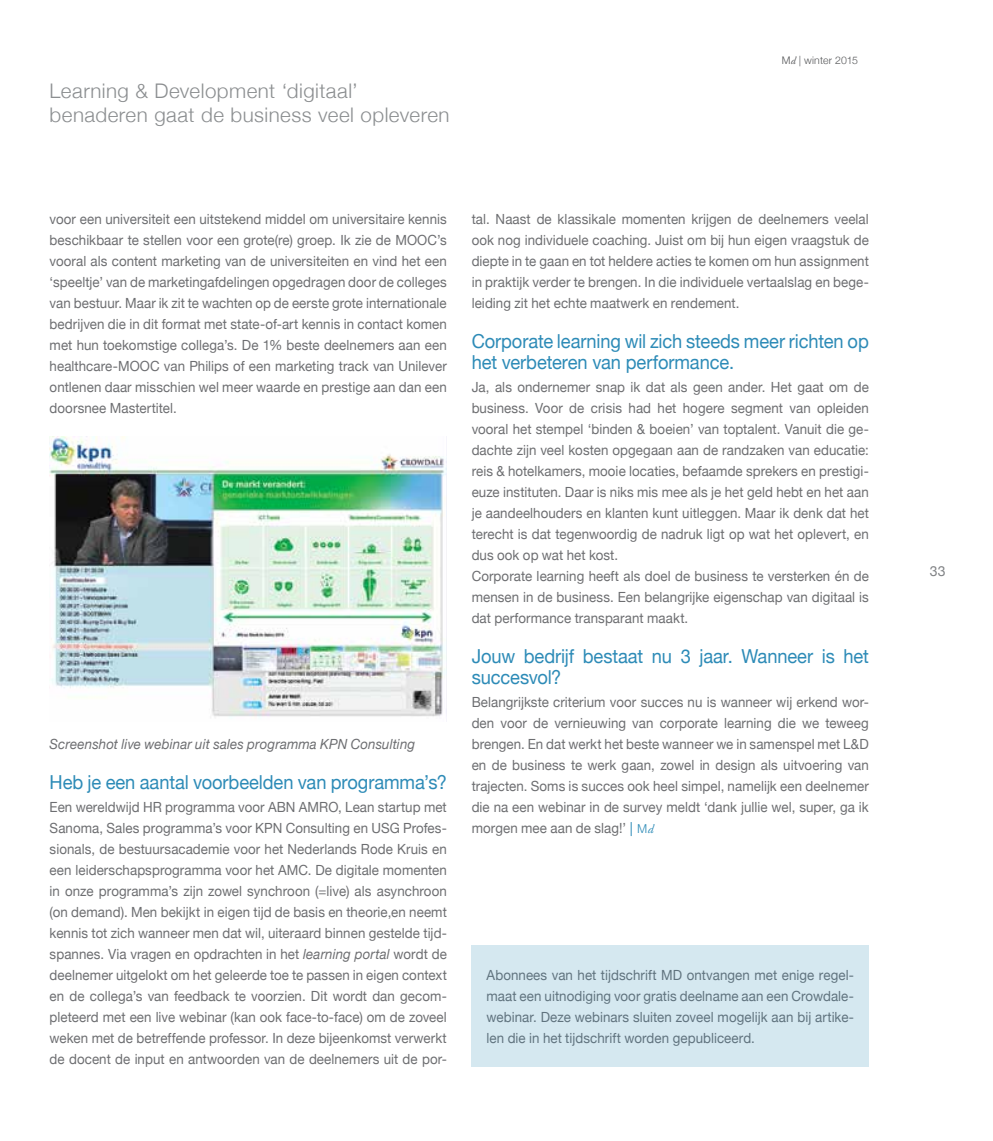
<style>
.page{position:relative;width:993px;height:1141px;background:#fff}
.page>*{position:absolute;margin:0;border:0;box-sizing:border-box;transform-origin:0 0}
.t1{font:300 20.12px/24.5px "Helvetica Neue";letter-spacing:.02em;color:#8b8e90}
.t2{font:19.25px/21px "Helvetica Neue";letter-spacing:-.005em;color:#2d8bb7;scale:.95 1}
.t3{font:14px/21px "Helvetica Neue";letter-spacing:.005em;color:#6d6e71;text-align:justify;scale:.95 1}
.t4{font:italic 14px "Helvetica Neue";letter-spacing:.005em;color:#6d6e71;scale:.95 1}
.t5{font:14px "Helvetica Neue";color:#808285}
.t6{font:300 10.5px "Helvetica Neue";letter-spacing:.015em;color:#58595b}
.s1{font-family:"Adobe Garamond Pro";font-weight:400;font-style:italic}
.s2{font-style:italic}
.s3{color:#2d8bb7}
.s4{font-family:"Helvetica";font-weight:300;font-size:12.25px;color:#2d8bb7}
.s5{font-family:"Adobe Garamond Pro";font-style:italic;font-size:12.25px;color:#2d8bb7}
</style>
<div class="page">
<img style="left:50px;top:436px;width:396px;height:281px">
<div style="left:471px;top:945px;width:397px;height:122px;background:#d5e8f0"></div>
<h1 class="t1" style="left:50px;top:78px;width:401px">Learning &amp; Development ‘digitaal’ benaderen gaat de business veel opleveren</h1>
<p class="t6" style="left:781px;top:54px;width:78px">M<span class="s1">d</span> | winter 2015</p>
<p class="t3" style="left:50px;top:208px;width:419px">voor een universiteit een uitstekend middel om universitaire kennis beschikbaar te stellen voor een grote(re) groep. Ik zie de MOOC’s vooral als content marketing van de universiteiten en vind het een ‘speeltje’ van de marketingafdelingen opgedragen door de colleges van bestuur. Maar ik zit te wachten op de eerste grote internationale bedrijven die in dit format met state-of-art kennis in contact komen met hun toekomstige collega’s. De 1% beste deelnemers aan een healthcare-MOOC van Philips of een marketing track van Unilever ontlenen daar misschien wel meer waarde en prestige aan dan een doorsnee Mastertitel.</p>
<p class="t4" style="left:50px;top:736px;width:386px">Screenshot live webinar uit sales programma KPN Consulting</p>
<h2 class="t2" style="left:50px;top:772px;width:419px">Heb je een aantal voorbeelden van programma’s?</h2>
<p class="t3" style="left:50px;top:796px;width:419px">Een wereldwijd HR programma voor ABN AMRO, Lean startup met Sanoma, Sales programma’s voor KPN Consulting en USG Profes&shy;sionals, de bestuursacademie voor het Nederlands Rode Kruis en een leiderschapsprogramma voor het AMC. De digitale momenten in onze programma’s zijn zowel synchroon (=live) als asynchroon (on demand). Men bekijkt in eigen tijd de basis en theorie,en neemt kennis tot zich wanneer men dat wil, uiteraard binnen gestelde tijd&shy;spannes. Via vragen en opdrachten in het <span class="s2">learning portal</span> wordt de deelnemer uitgelokt om het geleerde toe te passen in eigen context en de collega’s van feedback te voorzien. Dit wordt dan gecom&shy;pleteerd met een live webinar (kan ook face-to-face) om de zoveel weken met de betreffende professor. In deze bijeenkomst verwerkt de docent de input en antwoorden van de deelnemers uit de por-</p>
<p class="t3" style="left:471px;top:208px;width:419px">tal. Naast de klassikale momenten krijgen de deelnemers veelal ook nog individuele coaching. Juist om bij hun eigen vraagstuk de diepte in te gaan en tot heldere acties te komen om hun assignment in praktijk verder te brengen. In die individuele vertaalslag en bege&shy;leiding zit het echte maatwerk en rendement.</p>
<h2 class="t2" style="left:471px;top:331px;width:419px">Corporate learning wil zich steeds meer richten op het verbeteren van performance.</h2>
<p class="t3" style="left:471px;top:376px;width:419px;text-align:left">Ja, als ondernemer snap ik dat als geen ander. Het gaat om de business. Voor de crisis had het hogere segment van opleiden vooral het stempel ‘binden &amp; boeien’ van toptalent. Vanuit die ge&shy;dachte zijn veel kosten opgegaan aan de randzaken van educatie: reis &amp; hotelkamers, mooie locaties, befaamde sprekers en prestigi&shy;euze instituten. Daar is niks mis mee als je het geld hebt en het aan je aandeelhouders en klanten kunt uitleggen. Maar ik denk dat het terecht is dat tegenwoordig de nadruk ligt op wat het oplevert, en dus ook op wat het kost.<br>Corporate learning heeft als doel de business te versterken én de mensen in de business. Een belangrijke eigenschap van digitaal is dat performance transparant maakt.</p>
<h2 class="t2" style="left:471px;top:646px;width:419px">Jouw bedrijf bestaat nu 3 jaar. Wanneer is het succesvol?</h2>
<p class="t3" style="left:471px;top:691px;width:419px">Belangrijkste criterium voor succes nu is wanneer wij erkend wor&shy;den voor de vernieuwing van corporate learning die we teweeg brengen. En dat werkt het beste wanneer we in samenspel met L&amp;D en de business te werk gaan, zowel in design als uitvoering van trajecten. Soms is succes ook heel simpel, namelijk een deelnemer die na een webinar in de survey meldt ‘dank jullie wel, super, ga ik morgen mee aan de slag!’ <span class="s3">|</span> <span class="s4">M</span><span class="s5">d</span></p>
<p class="t3" style="left:486px;top:964px;width:388px">Abonnees van het tijdschrift MD ontvangen met enige regel&shy;maat een uitnodiging voor gratis deelname aan een Crowdale&shy;webinar. Deze webinars sluiten zoveel mogelijk aan bij artike&shy;len die in het tijdschrift worden gepubliceerd.</p>
<p class="t5" style="left:929px;top:563px;width:17px">33</p>
</div>
